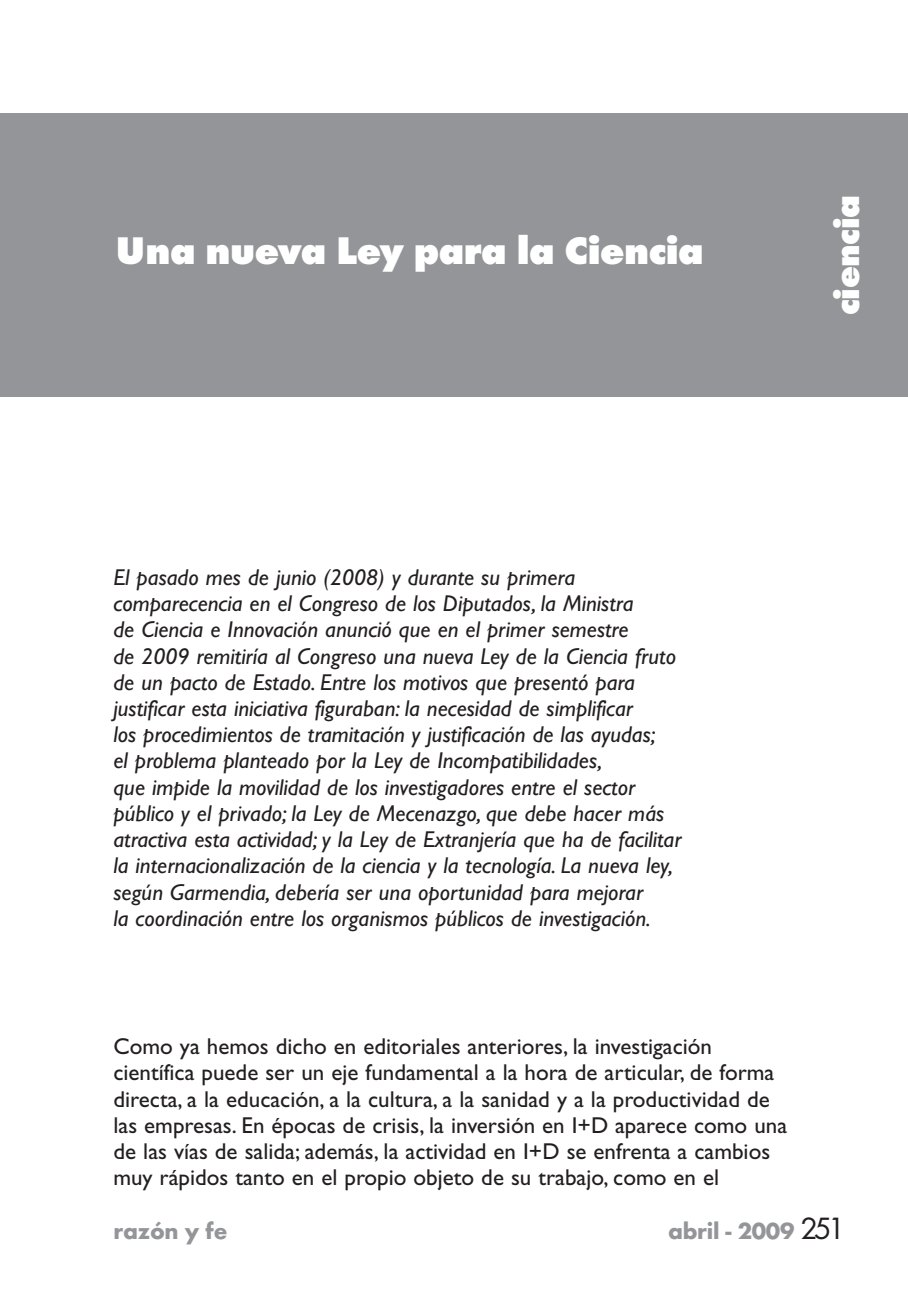
<style>
.page{position:relative;width:908px;height:1304px;background:#fff}
.page>*{position:absolute;margin:0;border:0;box-sizing:border-box;transform-origin:0 0}
.t1{font:800 40px "Futura T";letter-spacing:-.015em;color:#fff}
.t2{font:800 36px "Futura T";letter-spacing:-.015em;color:#fff}
.t3{font:700 24px "Futura T";letter-spacing:-.01em;color:#939598}
.t4{font:italic 23px/26.2px "Gill Sans";color:#231f20}
.t5{font:23px/26.2px "Gill Sans";color:#231f20}
.s1{font-weight:400;font-size:32px;color:#231f20}
</style>
<div class="page">
<div style="left:0;top:113px;width:907px;height:284px;background:#939598"></div>
<h1 class="t1" style="left:115px;top:235px;width:589px">Una nueva Ley para la Ciencia</h1>
<h2 class="t2" style="left:832px;top:315px;width:121px;rotate:-90deg">ciencia</h2>
<p class="t4" style="left:113px;top:567px;width:569px">El pasado mes de junio (2008) y durante su primera comparecencia en el Congreso de los Diputados, la Ministra<br>de Ciencia e Innovación anunció que en el primer semestre<br>de 2009 remitiría al Congreso una nueva Ley de la Ciencia fruto de un pacto de Estado. Entre los motivos que presentó para justificar esta iniciativa figuraban: la necesidad de simplificar<br>los procedimientos de tramitación y justificación de las ayudas;<br>el problema planteado por la Ley de Incompatibilidades,<br>que impide la movilidad de los investigadores entre el sector público y el privado; la Ley de Mecenazgo, que debe hacer más atractiva esta actividad; y la Ley de Extranjería que ha de facilitar la internacionalización de la ciencia y la tecnología. La nueva ley, según Garmendia, debería ser una oportunidad para mejorar<br>la coordinación entre los organismos públicos de investigación.</p>
<p class="t5" style="left:113px;top:1036px;width:675px">Como ya hemos dicho en editoriales anteriores, la investigación científica puede ser un eje fundamental a la hora de articular, de forma directa, a la educación, a la cultura, a la sanidad y a la productividad de las empresas. En épocas de crisis, la inversión en I+D aparece como una de las vías de salida; además, la actividad en I+D se enfrenta a cambios muy rápidos tanto en el propio objeto de su trabajo, como en el</p>
<p class="t3" style="left:113px;top:1217px;width:115px">razón y fe</p>
<p class="t3" style="left:667px;top:1217px;width:179px">abril - 2009 <span class="s1">251</span></p>
</div>
